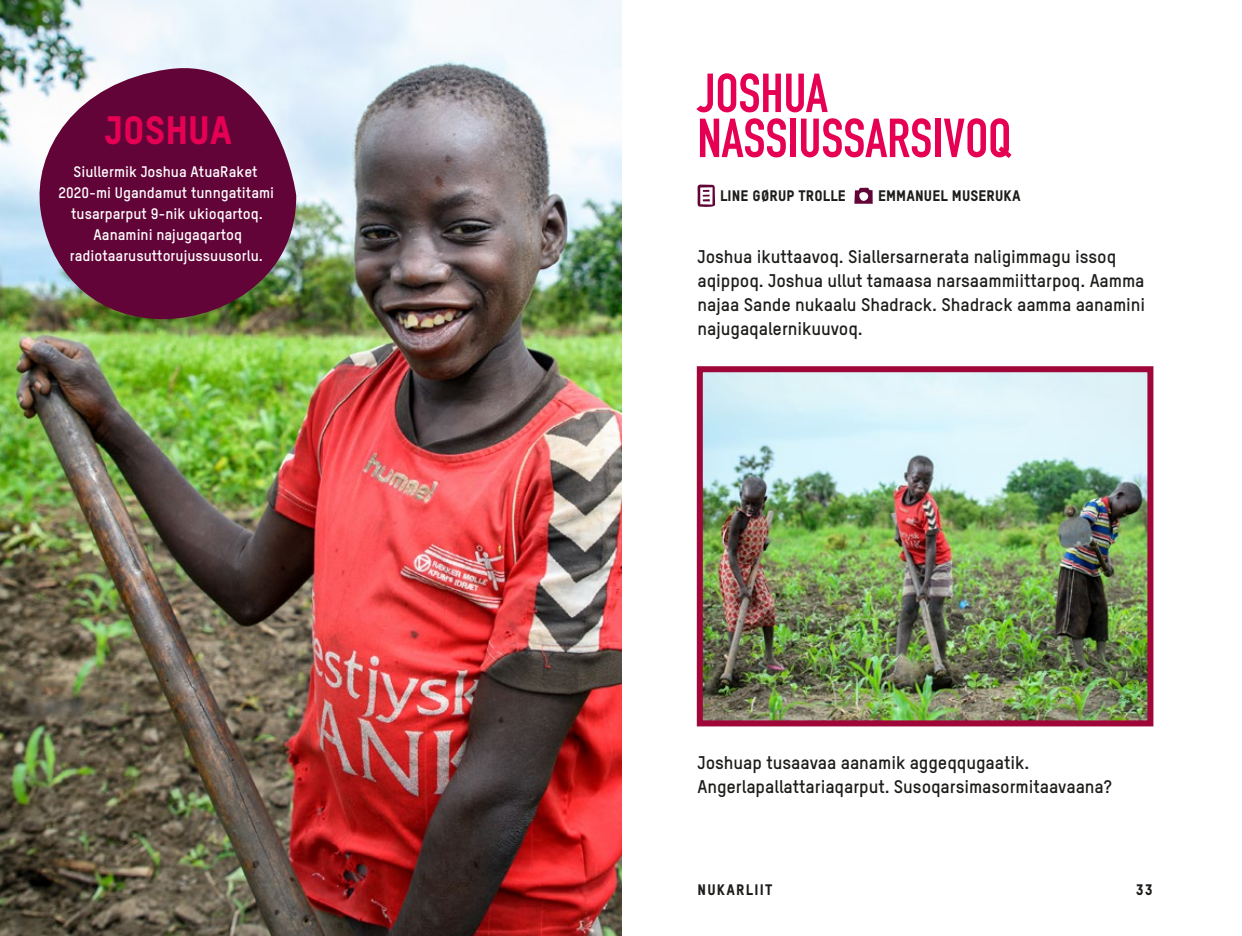
<style>
.page{position:relative;width:1242px;height:936px;background:#fff}
.page>*{position:absolute;margin:0;border:0;box-sizing:border-box;transform-origin:0 0}
.t1{font:700 54px/45px "DIN Condensed";color:#e50053}
.t2{font:39px "Oxfam TSTARPRO Headline";color:#e50053}
.t3{font:700 18px/24px "Oxfam TSTARPRO";letter-spacing:-.005em;color:#1d1d1b}
.t4{font:700 15px/21px "Oxfam TSTARPRO";color:#fff;text-align:center}
.t5{font:15px "Oxfam TSTARPRO Headline";letter-spacing:.01em;color:#1d1d1b}
.t6{font:15px "Oxfam TSTARPRO Headline";letter-spacing:.08em;color:#1d1d1b}
</style>
<div class="page">
<img style="left:0;top:0;width:621px;height:935px">
<svg style="left:854px;top:188px;width:18px;height:16px"></svg>
<svg style="left:697px;top:184px;width:18px;height:23px"></svg>
<img style="left:704px;top:373px;width:442px;height:346px">
<div style="left:697px;top:366px;width:456px;height:360px;border:6px solid #9f0739"></div>
<svg style="left:33px;top:57px;width:263px;height:266px;background:#793a5c"></svg>
<h2 class="t2" style="left:105px;top:101px;width:129px">JOSHUA</h2>
<p class="t4" style="left:58px;top:160px;width:217px">Siullermik Joshua AtuaRaket<br>2020-mi Ugandamut tunngatitami tusarparput 9-nik ukioqartoq.<br>Aanamini najugaqartoq radiotaarusuttorujussuusorlu.</p>
<h1 class="t1" style="left:697px;top:70px;width:315px">JOSHUA<br>NASSIUSSARSIVOQ</h1>
<p class="t5" style="left:720px;top:184px;width:127px">LINE GØRUP TROLLE</p>
<p class="t5" style="left:878px;top:184px;width:144px">EMMANUEL MUSERUKA</p>
<p class="t3" style="left:697px;top:243px;width:449px">Joshua ikuttaavoq. Siallersarnerata naligimmagu issoq aqippoq. Joshua ullut tamaasa narsaammiittarpoq. Aamma najaa Sande nukaalu Shadrack. Shadrack aamma aanamini najugaqalernikuuvoq.</p>
<p class="t3" style="left:697px;top:749px;width:416px">Joshuap tusaavaa aanamik aggeqqugaatik.<br>Angerlapallattariaqarput. Susoqarsimasormitaavaana?</p>
<p class="t6" style="left:697px;top:877px;width:76px">NUKARLIIT</p>
<p class="t5" style="left:1135px;top:877px;width:18px">33</p>
</div>
